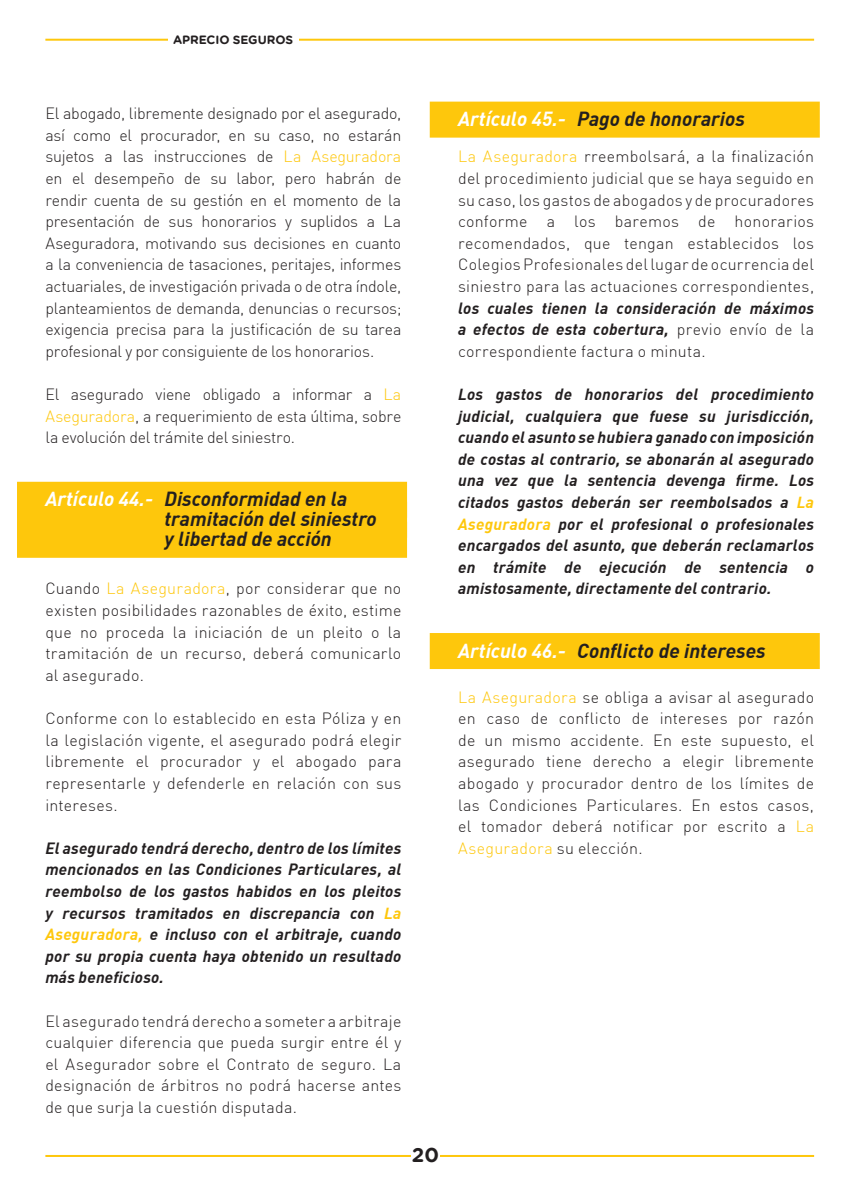
<style>
.page{position:relative;width:851px;height:1191px;background:#fff}
.page>*{position:absolute;margin:0;border:0;box-sizing:border-box;transform-origin:0 0}
.Articulos_Fondo_Amar{font:italic 700 20px "DIN";color:#231f20}
.Enunciado___punto{font:700 20px "Gotham Rounded";color:#231f20}
.t1{font:300 16px/21.6px "DIN";letter-spacing:.015em;color:#231f20;text-align:justify}
.t2{font:italic 700 16px/21.6px "DIN";letter-spacing:.015em;color:#231f20;text-align:justify}
.Enunciado___punto-2{font:700 12px "Gotham Rounded";letter-spacing:-.01em;color:#231f20}
.s1{color:#fec70c}
.s2{color:#fff}
.s3{font-weight:700;font-style:italic}
</style>
<div class="page">
<hr style="left:45px;top:1155px;width:769px;height:2px;background:#fec70c">
<hr style="left:45px;top:39px;width:769px;height:2px;background:#fec70c">
<div style="left:168px;top:35px;width:130px;height:15px;background:#fff"></div>
<div style="left:411px;top:1146px;width:28px;height:18px;background:#fff"></div>
<div style="left:17px;top:482px;width:390px;height:36px;background:#fec70c"></div>
<div style="left:17px;top:502px;width:390px;height:36px;background:#fec70c"></div>
<div style="left:17px;top:522px;width:390px;height:36px;background:#fec70c"></div>
<div style="left:429px;top:102px;width:390px;height:36px;background:#fec70c"></div>
<div style="left:429px;top:633px;width:390px;height:36px;background:#fec70c"></div>
<p class="Enunciado___punto-2" style="left:173px;top:31px;width:121px">APRECIO SEGUROS</p>
<p class="t1" style="left:45px;top:102px;width:357px">El abogado, libremente designado por el asegurado, así como el procurador, en su caso, no estarán sujetos a las instrucciones de <span class="s1">La Aseguradora </span>en el desempeño de su labor, pero habrán de rendir cuenta de su gestión en el momento de la presentación de sus honorarios y suplidos a La Aseguradora, motivando sus decisiones en cuanto a la conveniencia de tasaciones, peritajes, informes actuariales, de investigación privada o de otra índole, planteamientos de demanda, denuncias o recursos; exigencia precisa para la justificación de su tarea profesional y por consiguiente de los honorarios.</p>
<p class="t1" style="left:45px;top:383px;width:357px">El asegurado viene obligado a informar a <span class="s1">La Aseguradora</span>, a requerimiento de esta última, sobre la evolución del trámite del siniestro.</p>
<p class="Articulos_Fondo_Amar" style="left:45px;top:486px;width:303px"><span class="s2">Artículo 44.-</span> Disconformidad en la</p>
<p class="Articulos_Fondo_Amar" style="left:164px;top:506px;width:214px">tramitación del siniestro</p>
<p class="Articulos_Fondo_Amar" style="left:164px;top:526px;width:169px">y libertad de acción</p>
<p class="t1" style="left:45px;top:578px;width:357px">Cuando <span class="s1">La Aseguradora</span>, por considerar que no existen posibilidades razonables de éxito, estime que no proceda la iniciación de un pleito o la tramitación de un recurso, deberá comunicarlo al asegurado.</p>
<p class="t1" style="left:45px;top:707px;width:357px">Conforme con lo establecido en esta Póliza y en la legislación vigente, el asegurado podrá elegir libremente el procurador y el abogado para representarle y defenderle en relación con sus intereses.</p>
<p class="t2" style="left:45px;top:836px;width:357px">El asegurado tendrá derecho, dentro de los límites mencionados en las Condiciones Particulares, al reembolso de los gastos habidos en los pleitos y recursos tramitados en discrepancia con <span class="s1">La Aseguradora,</span> e incluso con el arbitraje, cuando por su propia cuenta haya obtenido un resultado más beneficioso.</p>
<p class="t1" style="left:45px;top:1010px;width:357px">El asegurado tendrá derecho a someter a arbitraje cualquier diferencia que pueda surgir entre él y el Asegurador sobre el Contrato de seguro. La designación de árbitros no podrá hacerse antes de que surja la cuestión disputada.</p>
<p class="Enunciado___punto" style="left:412px;top:1140px;width:29px">20</p>
<p class="Articulos_Fondo_Amar" style="left:458px;top:106px;width:288px"><span class="s2">Artículo 45.-</span> Pago de honorarios</p>
<p class="t1" style="left:458px;top:146px;width:357px"><span class="s1">La Aseguradora</span> rreembolsará, a la finalización del procedimiento judicial que se haya seguido en su caso, los gastos de abogados y de procuradores conforme a los baremos de honorarios recomendados, que tengan establecidos los Colegios Profesionales del lugar de ocurrencia del siniestro para las actuaciones correspondientes, <span class="s3">los cuales tienen la consideración de máximos a efectos de esta cobertura,</span> previo envío de la correspondiente factura o minuta.</p>
<p class="t2" style="left:458px;top:383px;width:357px">Los gastos de honorarios del procedimiento judicial, cualquiera que fuese su jurisdicción, cuando el asunto se hubiera ganado con imposición de costas al contrario, se abonarán al asegurado una vez que la sentencia devenga firme. Los citados gastos deberán ser reembolsados a <span class="s1">La Aseguradora</span> por el profesional o profesionales encargados del asunto, que deberán reclamarlos en trámite de ejecución de sentencia o amistosamente, directamente del contrario.</p>
<p class="Articulos_Fondo_Amar" style="left:458px;top:637px;width:309px"><span class="s2">Artículo 46.-</span> Conflicto de intereses</p>
<p class="t1" style="left:458px;top:686px;width:357px"><span class="s1">La Aseguradora</span> se obliga a avisar al asegurado en caso de conflicto de intereses por razón de un mismo accidente. En este supuesto, el asegurado tiene derecho a elegir libremente abogado y procurador dentro de los límites de las Condiciones Particulares. En estos casos, el tomador deberá notificar por escrito a <span class="s1">La Aseguradora</span> su elección.</p>
</div>
